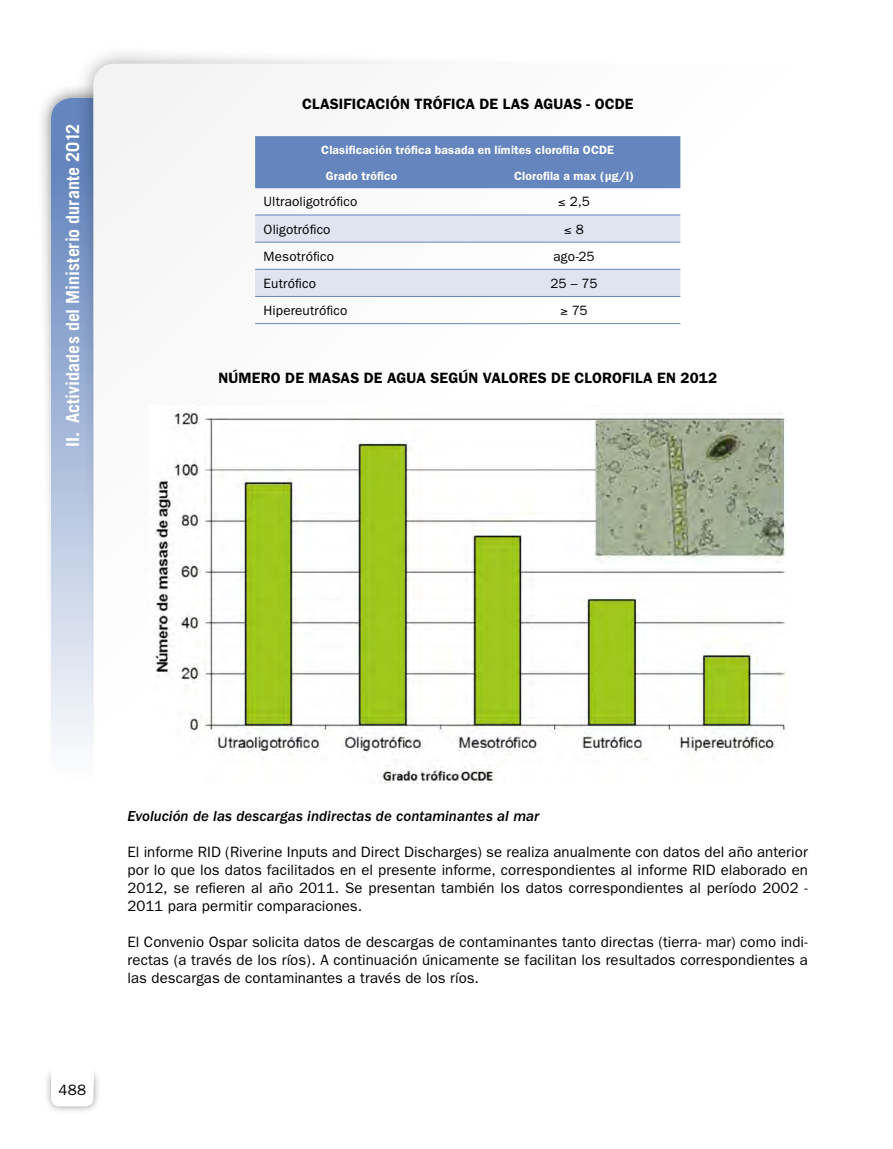
<style>
.page{position:relative;width:893px;height:1149px;background:#fff}
.page>*{position:absolute;margin:0;border:0;box-sizing:border-box;transform-origin:0 0}
.t1{font:700 18px "Trade Gothic";color:#fff}
.t2{font:15px/18px "Franklin Gothic";letter-spacing:.005em;color:#000;text-align:justify}
.t3{font:600 15px "Franklin Gothic";letter-spacing:.01em;color:#000}
.t4{font:italic 500 15px "Franklin Gothic";color:#000}
.t5{font:13.5px "Franklin Gothic";letter-spacing:.01em;color:#000}
.t6{font:600 12px/26px "Franklin Gothic";letter-spacing:.015em;color:#fff}
</style>
<div class="page">
<div style="left:36px;top:82px;width:116px;height:691px;background:#000;opacity:.6"></div>
<div style="left:51px;top:98px;width:85px;height:680px;background:linear-gradient(to bottom,#5579b8,#fbfcfd);border-radius:21px"></div>
<div style="left:74px;top:45px;width:669px;height:923px;background:#000;opacity:.4"></div>
<div style="left:94px;top:64px;width:714px;height:969px;background:#fff;border-radius:21px"></div>
<div style="left:43px;top:1064px;width:58px;height:49px;background:#000;opacity:.4"></div>
<div style="left:51px;top:1071px;width:43px;height:35px;background:#fff;border-radius:9px"></div>
<div style="left:51px;top:1063px;width:43px;height:21px;background:#fff"></div>
<div style="left:255px;top:136px;width:425px;height:52px;background:#6485be"></div>
<svg style="left:255px;top:215px;width:425px;height:81px"></svg>
<hr style="left:255px;top:214px;width:213px;height:1px;background:#6485be">
<hr style="left:468px;top:214px;width:212px;height:1px;background:#6485be">
<hr style="left:255px;top:242px;width:213px;height:1px;background:#6485be">
<hr style="left:468px;top:242px;width:212px;height:1px;background:#6485be">
<hr style="left:255px;top:269px;width:213px;height:1px;background:#6485be">
<hr style="left:468px;top:269px;width:212px;height:1px;background:#6485be">
<hr style="left:255px;top:296px;width:213px;height:1px;background:#6485be">
<hr style="left:468px;top:296px;width:212px;height:1px;background:#6485be">
<hr style="left:255px;top:323px;width:213px;height:1px;background:#6485be">
<hr style="left:468px;top:323px;width:212px;height:1px;background:#6485be">
<img style="left:154px;top:411px;width:632px;height:372px">
<p class="t1" style="left:62px;top:446px;width:324px;rotate:-90deg">II. Actividades del Ministerio durante 2012</p>
<p class="t3" style="left:302px;top:95px;width:333px">CLASIFICACIÓN TRÓFICA DE LAS AGUAS - OCDE</p>
<p class="t6" style="left:326px;top:136px;width:290px;text-indent:-4px">Clasificación trófica basada en límites clorofila OCDE<br>Grado trófico</p>
<p class="t6" style="left:514px;top:162px;width:121px">Clorofila a max (µg/l)</p>
<p class="t5" style="left:264px;top:194px;width:95px">Ultraoligotrófico</p>
<p class="t5" style="left:558px;top:194px;width:33px">≤ 2,5</p>
<p class="t5" style="left:264px;top:221px;width:68px">Oligotrófico</p>
<p class="t5" style="left:564px;top:221px;width:21px">≤ 8</p>
<p class="t5" style="left:264px;top:248px;width:72px">Mesotrófico</p>
<p class="t5" style="left:553px;top:248px;width:43px">ago-25</p>
<p class="t5" style="left:264px;top:275px;width:54px">Eutrófico</p>
<p class="t5" style="left:551px;top:275px;width:48px">25 – 75</p>
<p class="t5" style="left:264px;top:303px;width:85px">Hipereutrófico</p>
<p class="t5" style="left:560px;top:303px;width:29px">≥ 75</p>
<p class="t3" style="left:218px;top:368px;width:500px">NÚMERO DE MASAS DE AGUA SEGÚN VALORES DE CLOROFILA EN 2012</p>
<p class="t2" style="left:58px;top:1080px;width:29px">488</p>
<p class="t4" style="left:128px;top:807px;width:413px">Evolución de las descargas indirectas de contaminantes al mar</p>
<p class="t2" style="left:128px;top:843px;width:682px">El informe RID (Riverine Inputs and Direct Discharges) se realiza anualmente con datos del año anterior por lo que los datos facilitados en el presente informe, correspondientes al informe RID elaborado en 2012, se refieren al año 2011. Se presentan también los datos correspondientes al período 2002 - 2011 para permitir comparaciones.</p>
<p class="t2" style="left:128px;top:933px;width:682px">El Convenio Ospar solicita datos de descargas de contaminantes tanto directas (tierra- mar) como indi&shy;rectas (a través de los ríos). A continuación únicamente se facilitan los resultados correspondientes a las descargas de contaminantes a través de los ríos.</p>
</div>
